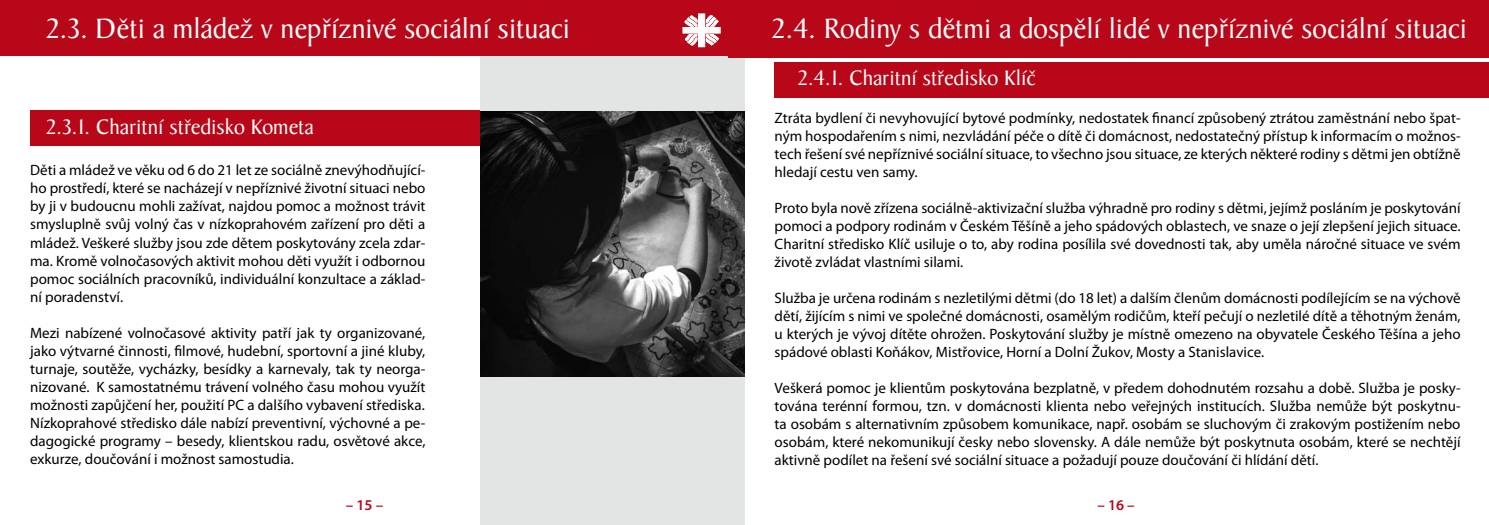
<style>
.page{position:relative;width:1489px;height:525px;background:#fff}
.page>*{position:absolute;margin:0;border:0;box-sizing:border-box;transform-origin:0 0}
.t1{font:30px "Baker Signet CE";color:#fff}
.t2{font:22.5px "Baker Signet CE";color:#fff}
.t3{font:15px/18px "Myriad Pro";color:#000;text-align:justify}
.t4{font:600 15px "Myriad Pro";color:#b80718}
</style>
<div class="page">
<div style="left:30px;top:110px;width:452px;height:35px;background:#b80718"></div>
<div style="left:480px;top:0;width:264px;height:524px;background:#e3e4e4"></div>
<div style="left:0;top:0;width:744px;height:55px;background:#b80718"></div>
<svg style="left:682px;top:13px;width:39px;height:34px"></svg>
<img style="left:480px;top:111px;width:264px;height:265px">
<div style="left:728px;top:0;width:760px;height:57px;background:#b80718"></div>
<div style="left:774px;top:62px;width:714px;height:36px;background:#b80718"></div>
<h1 class="t1" style="left:46px;top:12px;width:525px">2.3. Děti a mládež v nepříznivé sociální situaci</h1>
<h2 class="t2" style="left:46px;top:114px;width:269px">2.3.1. Charitní středisko Kometa</h2>
<p class="t3" style="left:30px;top:161px;width:397px">Děti a mládež ve věku od 6 do 21 let ze sociálně znevýhodňující&shy;ho prostředí, které se nacházejí v nepříznivé životní situaci nebo by ji v budoucnu mohli zažívat, najdou pomoc a možnost trávit smysluplně svůj volný čas v nízkoprahovém zařízení pro děti a mládež. Veškeré služby jsou zde dětem poskytovány zcela zdar&shy;ma. Kromě volnočasových aktivit mohou děti využít i odbornou pomoc sociálních pracovníků, individuální konzultace a základ&shy;ní poradenství.</p>
<p class="t3" style="left:30px;top:323px;width:397px">Mezi nabízené volnočasové aktivity patří jak ty organizované, jako výtvarné činnosti, filmové, hudební, sportovní a jiné kluby, turnaje, soutěže, vycházky, besídky a karnevaly, tak ty neorga&shy;nizované. K samostatnému trávení volného času mohou využít možnosti zapůjčení her, použití PC a dalšího vybavení střediska.<br>Nízkoprahové středisko dále nabízí preventivní, výchovné a pe&shy;dagogické programy – besedy, klientskou radu, osvětové akce, exkurze, doučování i možnost samostudia.</p>
<p class="t4" style="left:346px;top:495px;width:39px">– 15 –</p>
<h1 class="t1" style="left:772px;top:12px;width:696px">2.4. Rodiny s dětmi a dospělí lidé v nepříznivé sociální situaci</h1>
<h2 class="t2" style="left:797px;top:65px;width:239px">2.4.1. Charitní středisko Klíč</h2>
<p class="t3" style="left:774px;top:109px;width:687px">Ztráta bydlení či nevyhovující bytové podmínky, nedostatek financí způsobený ztrátou zaměstnání nebo špat&shy;ným hospodařením s nimi, nezvládání péče o dítě či domácnost, nedostatečný přístup k informacím o možnos&shy;tech řešení své nepříznivé sociální situace, to všechno jsou situace, ze kterých některé rodiny s dětmi jen obtížně hledají cestu ven samy.</p>
<p class="t3" style="left:774px;top:199px;width:687px">Proto byla nově zřízena sociálně-aktivizační služba výhradně pro rodiny s dětmi, jejímž posláním je poskytování pomoci a podpory rodinám v Českém Těšíně a jeho spádových oblastech, ve snaze o její zlepšení jejich situace.<br>Charitní středisko Klíč usiluje o to, aby rodina posílila své dovednosti tak, aby uměla náročné situace ve svém životě zvládat vlastními silami.</p>
<p class="t3" style="left:774px;top:289px;width:687px">Služba je určena rodinám s nezletilými dětmi (do 18 let) a dalším členům domácnosti podílejícím se na výchově dětí, žijícím s nimi ve společné domácnosti, osamělým rodičům, kteří pečují o nezletilé dítě a těhotným ženám, u kterých je vývoj dítěte ohrožen. Poskytování služby je místně omezeno na obyvatele Českého Těšína a jeho spádové oblasti Koňákov, Mistřovice, Horní a Dolní Žukov, Mosty a Stanislavice.</p>
<p class="t3" style="left:774px;top:379px;width:687px">Veškerá pomoc je klientům poskytována bezplatně, v předem dohodnutém rozsahu a době. Služba je posky&shy;tována terénní formou, tzn. v domácnosti klienta nebo veřejných institucích. Služba nemůže být poskytnu&shy;ta osobám s alternativním způsobem komunikace, např. osobám se sluchovým či zrakovým postižením nebo osobám, které nekomunikují česky nebo slovensky. A dále nemůže být poskytnuta osobám, které se nechtějí aktivně podílet na řešení své sociální situace a požadují pouze doučování či hlídání dětí.</p>
<p class="t4" style="left:1097px;top:495px;width:39px">– 16 –</p>
</div>
